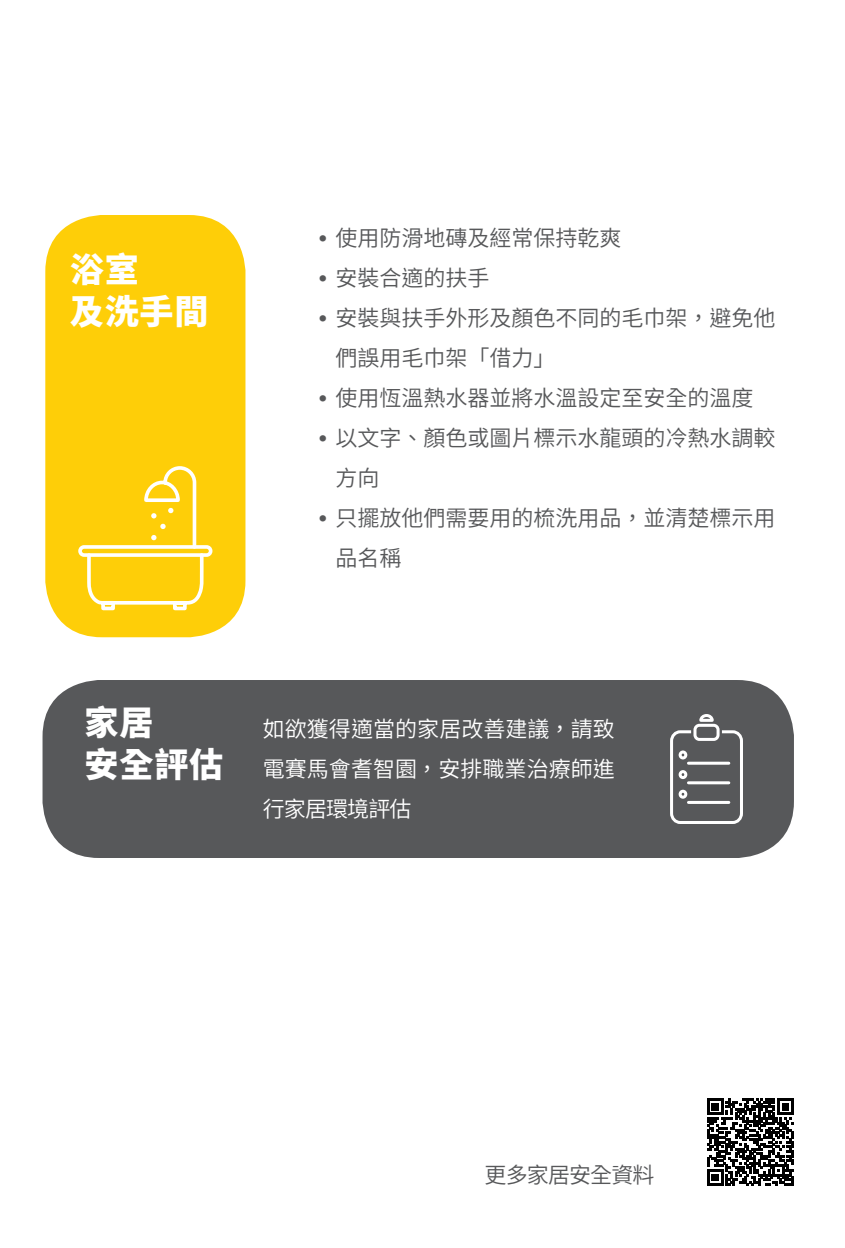
<style>
.page{position:relative;width:845px;height:1248px;background:#fff}
.page>*{position:absolute;margin:0;border:0;box-sizing:border-box;transform-origin:0 0}
.body_text{font:800 34px "Source Han Sans TW";letter-spacing:.025em;color:#fff}
.body_text-2{font:22px/40px "Source Han Sans TW";color:#57585a}
.body_text-3{font:22px/40px "Source Han Sans TW";letter-spacing:.005em;color:#fff;text-align:justify}
.body_text-4{font:22px "Source Han Sans TW";letter-spacing:-.04em;color:#57585a}
.s1{font-family:"Apex New";font-weight:500;font-size:23.2px}
</style>
<div class="page">
<div style="left:45px;top:215px;width:200px;height:422px;background:#fece08;border-radius:57px"></div>
<div style="left:43px;top:680px;width:751px;height:177px;background:#57585a;border-radius:57px"></div>
<div style="left:78px;top:545px;width:134px;height:12px;border:4px solid #fff;border-radius:4px"></div>
<svg style="left:670px;top:714px;width:73px;height:110px"></svg>
<hr style="left:688px;top:761px;width:41px;height:3px;background:#fff">
<div style="left:678px;top:750px;width:9px;height:9px;border:3px solid #fff;border-radius:50%"></div>
<hr style="left:688px;top:781px;width:41px;height:3px;background:#fff">
<div style="left:678px;top:770px;width:9px;height:9px;border:3px solid #fff;border-radius:50%"></div>
<hr style="left:688px;top:800px;width:41px;height:3px;background:#fff">
<div style="left:678px;top:789px;width:9px;height:9px;border:3px solid #fff;border-radius:50%"></div>
<svg style="left:707px;top:1098px;width:86px;height:87px"></svg>
<svg style="left:85px;top:466px;width:121px;height:145px"></svg>
<p class="body_text" style="left:70px;top:250px;width:70px">浴室</p>
<p class="body_text" style="left:70px;top:292px;width:140px">及洗手間</p>
<p class="body_text-2" style="left:318px;top:219px;width:305px"><span class="s1">•</span> 使用防滑地磚及經常保持乾爽</p>
<p class="body_text-2" style="left:318px;top:259px;width:173px"><span class="s1">•</span> 安裝合適的扶手</p>
<p class="body_text-2" style="left:335px;top:299px;width:442px;text-indent:-17px"><span class="s1">•</span> 安裝與扶手外形及顏色不同的毛巾架，避免他們誤用毛巾架「借力」</p>
<p class="body_text-2" style="left:318px;top:379px;width:437px"><span class="s1">•</span> 使用恆溫熱水器並將水溫設定至安全的溫度</p>
<p class="body_text-2" style="left:335px;top:419px;width:442px;text-indent:-17px"><span class="s1">•</span> 以文字、顏色或圖片標示水龍頭的冷熱水調較方向</p>
<p class="body_text-2" style="left:335px;top:499px;width:442px;text-indent:-17px"><span class="s1">•</span> 只擺放他們需要用的梳洗用品，並清楚標示用品名稱</p>
<p class="body_text" style="left:85px;top:703px;width:70px">家居</p>
<p class="body_text" style="left:85px;top:745px;width:140px">安全評估</p>
<p class="body_text-3" style="left:263px;top:709px;width:354px">如欲獲得適當的家居改善建議，請致電賽馬會耆智園，安排職業治療師進行家居環境評估</p>
<p class="body_text-4" style="left:484px;top:1162px;width:171px">更多家居安全資料</p>
</div>
